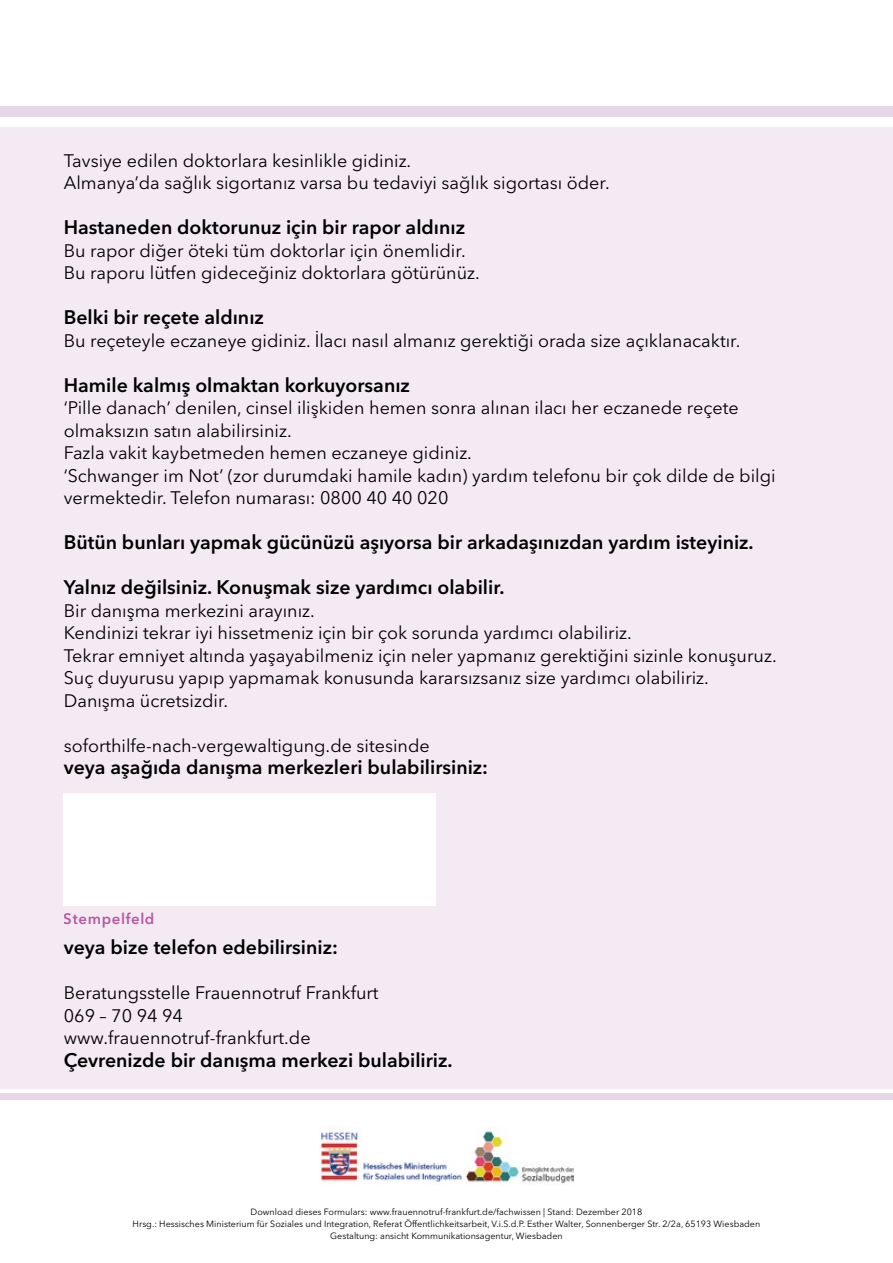
<style>
.page{position:relative;width:893px;height:1263px;background:#fff}
.page>*{position:absolute;margin:0;border:0;box-sizing:border-box;transform-origin:0 0}
.t1{font:600 19.5px "Avenir Next LT Pro";color:#000}
.t2{font:18px/22.5px "Avenir Next LT Pro";color:#000}
.t3{font:600 15px "Avenir Next LT Pro";letter-spacing:.04em;color:#9e1a7d}
.t4{font:9px/12px "Avenir Next LT Pro";color:#000;text-align:center}
</style>
<div class="page">
<div style="left:0;top:106px;width:893px;height:11px;background:#e9d5e8"></div>
<div style="left:0;top:1093px;width:893px;height:6px;background:#e9d5e8"></div>
<div style="left:0;top:128px;width:893px;height:961px;background:#f4eaf4"></div>
<div style="left:64px;top:793px;width:372px;height:113px;background:#fff"></div>
<img style="left:320px;top:1127px;width:253px;height:58px">
<p class="t2" style="left:64px;top:149px;width:547px">Tavsiye edilen doktorlara kesinlikle gidiniz.<br>Almanya’da sağlık sigortanız varsa bu tedaviyi sağlık sigortası öder.</p>
<p class="t1" style="left:64px;top:215px;width:403px">Hastaneden doktorunuz için bir rapor aldınız</p>
<p class="t2" style="left:64px;top:239px;width:418px">Bu rapor diğer öteki tüm doktorlar için önemlidir.<br>Bu raporu lütfen gideceğiniz doktorlara götürünüz.</p>
<p class="t1" style="left:64px;top:305px;width:202px">Belki bir reçete aldınız</p>
<p class="t2" style="left:64px;top:329px;width:678px">Bu reçeteyle eczaneye gidiniz. İlacı nasıl almanız gerektiği orada size açıklanacaktır.</p>
<p class="t1" style="left:64px;top:373px;width:348px">Hamile kalmış olmaktan korkuyorsanız</p>
<p class="t2" style="left:64px;top:396px;width:713px">‘Pille danach’ denilen, cinsel ilişkiden hemen sonra alınan ilacı her eczanede reçete olmaksızın satın alabilirsiniz.<br>Fazla vakit kaybetmeden hemen eczaneye gidiniz.<br>‘Schwanger im Not’ (zor durumdaki hamile kadın) yardım telefonu bir çok dilde de bilgi vermektedir. Telefon numarası: 0800 40 40 020</p>
<p class="t1" style="left:64px;top:530px;width:691px">Bütün bunları yapmak gücünüzü aşıyorsa bir arkadaşınızdan yardım isteyiniz.</p>
<p class="t1" style="left:64px;top:575px;width:442px">Yalnız değilsiniz. Konuşmak size yardımcı olabilir.</p>
<p class="t2" style="left:64px;top:599px;width:714px">Bir danışma merkezini arayınız.<br>Kendinizi tekrar iyi hissetmeniz için bir çok sorunda yardımcı olabiliriz.<br>Tekrar emniyet altında yaşayabilmeniz için neler yapmanız gerektiğini sizinle konuşuruz.<br>Suç duyurusu yapıp yapmamak konusunda kararsızsanız size yardımcı olabiliriz.<br>Danışma ücretsizdir.</p>
<p class="t2" style="left:64px;top:734px;width:367px">soforthilfe-nach-vergewaltigung.de sitesinde</p>
<p class="t1" style="left:64px;top:755px;width:426px">veya aşağıda danışma merkezleri bulabilirsiniz:</p>
<p class="t3" style="left:64px;top:909px;width:92px">Stempelfeld</p>
<p class="t1" style="left:64px;top:935px;width:276px">veya bize telefon edebilirsiniz:</p>
<p class="t2" style="left:64px;top:981px;width:316px">Beratungsstelle Frauennotruf Frankfurt<br>069 – 70 94 94 www.frauennotruf-frankfurt.de</p>
<p class="t1" style="left:64px;top:1048px;width:390px">Çevrenizde bir danışma merkezi bulabiliriz.</p>
<p class="t4" style="left:133px;top:1205px;width:629px">Download dieses Formulars: www.frauennotruf-frankfurt.de/fachwissen | Stand: Dezember 2018<br>Hrsg.: Hessisches Ministerium für Soziales und Integration, Referat Öffentlichkeitsarbeit, V.i.S.d.P. Esther Walter, Sonnenberger Str. 2/2a, 65193 Wiesbaden<br>Gestaltung: ansicht Kommunikationsagentur, Wiesbaden</p>
</div>
